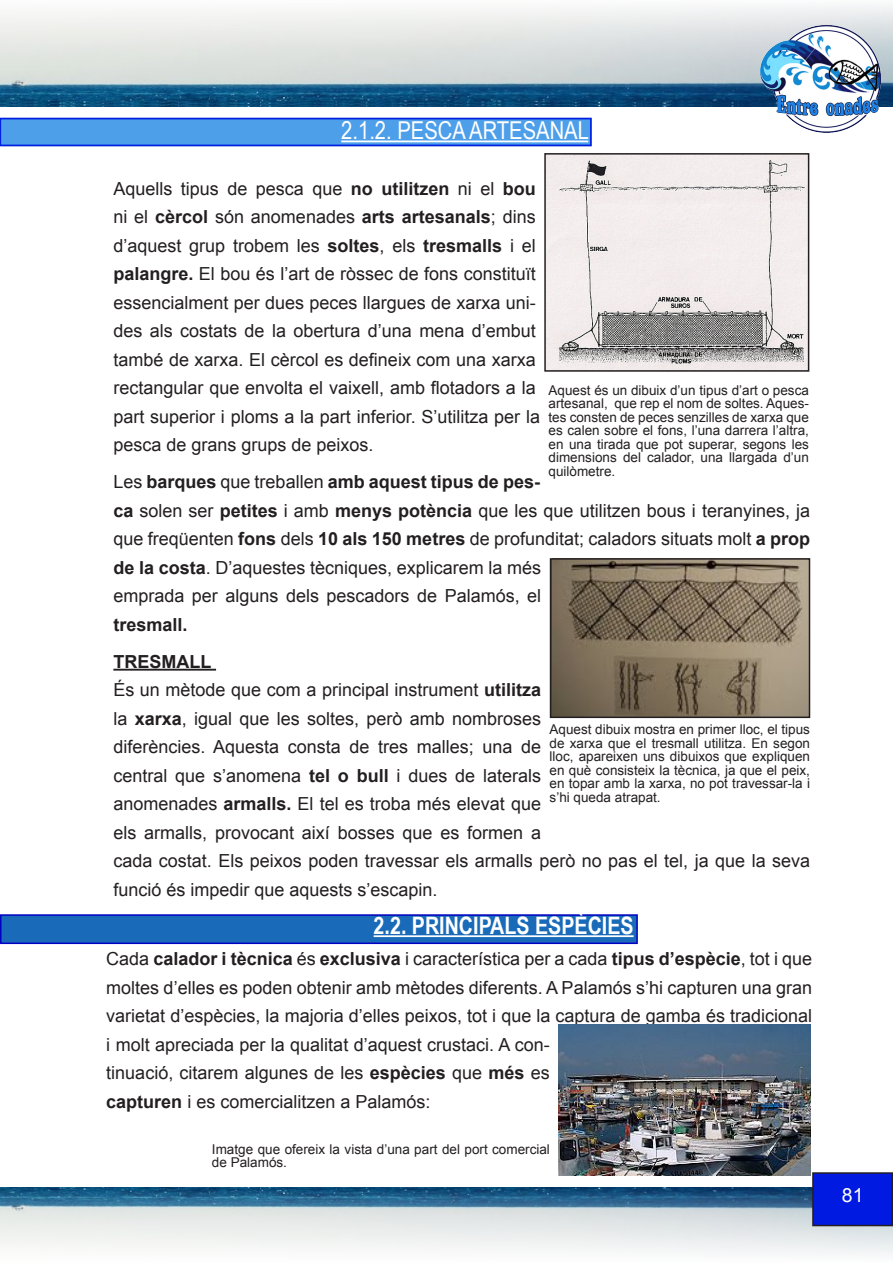
<style>
.page{position:relative;width:893px;height:1263px;background:#fff}
.page>*{position:absolute;margin:0;border:0;box-sizing:border-box;transform-origin:0 0}
.t1{font:24.6px "Arial Narrow";color:#fff}
.t2{font:700 24px "Arial Narrow";color:#fff}
.t3{font:19.5px "Arial";color:#fff}
.t4{font:18px/28.5px "Arial";color:#231f20}
.t5{font:700 18px "Arial";color:#231f20}
.t6{font:13.5px/13.5px "Arial";color:#231f20;text-align:justify}
.s1{font-weight:700}
</style>
<div class="page">
<img style="left:0;top:103px;width:740px;height:3px">
<hr style="left:113px;top:669px;width:103px;height:2px;background:#231f20">
<img style="left:0;top:7px;width:740px;height:96px">
<img style="left:0;top:1188px;width:893px;height:66px">
<img style="left:740px;top:6px;width:153px;height:127px">
<img style="left:547px;top:156px;width:259px;height:213px">
<div style="left:544px;top:153px;width:265px;height:219px;border:2px solid #231f20"></div>
<img style="left:553px;top:561px;width:254px;height:154px">
<div style="left:550px;top:558px;width:260px;height:160px;border:2px solid #231f20"></div>
<div style="left:1px;top:915px;width:636px;height:28px;background:#196bb9"></div>
<div style="left:0;top:914px;width:638px;height:30px;border:2px solid #0000c3"></div>
<hr style="left:374px;top:935px;width:260px;height:2px;background:#fff">
<img style="left:558px;top:1025px;width:252px;height:150px">
<div style="left:0;top:119px;width:591px;height:26px;background:#4e9fea"></div>
<div style="left:0;top:118px;width:592px;height:28px;border:2px solid #0022e0"></div>
<hr style="left:341px;top:141px;width:247px;height:1px;background:#fff">
<div style="left:813px;top:1173px;width:79px;height:52px;background:#001ae2"></div>
<div style="left:812px;top:1172px;width:81px;height:54px;border:2px solid #231f20"></div>
<p class="t1" style="left:341px;top:112px;width:249px">2.1.2. PESCA ARTESANAL</p>
<p class="t4" style="left:113px;top:174px;width:428px">Aquells tipus de pesca que <span class="s1">no utilitzen</span> ni el <span class="s1">bou </span>ni el <span class="s1">cèrcol</span> són anomenades <span class="s1">arts artesanals</span>; dins d’aquest grup trobem les <span class="s1">soltes</span>, els <span class="s1">tresmalls</span> i el <span class="s1">palangre.</span> El bou és l’art de ròssec de fons constituït essencialment per dues peces llargues de xarxa uni&shy;des als costats de la obertura d’una mena d’embut també de xarxa. El cèrcol es defineix com una xarxa rectangular que envolta el vaixell, amb flotadors a la part superior i ploms a la part inferior. S’utilitza per la pesca de grans grups de peixos.</p>
<p class="t4" style="left:113px;top:468px;width:698px">Les <span class="s1">barques</span> que treballen <span class="s1">amb aquest tipus de pes-<br>ca</span> solen ser <span class="s1">petites</span> i amb <span class="s1">menys potència</span> que les que utilitzen bous i teranyines, ja que freqüenten <span class="s1">fons</span> dels <span class="s1">10 als 150 metres</span> de profunditat; caladors situats molt <span class="s1">a prop de la costa</span>. D’aquestes tècniques, explicarem la més<br>emprada per alguns dels pescadors de Palamós, el<br><span class="s1">tresmall.</span></p>
<p class="t5" style="left:113px;top:649px;width:99px">TRESMALL</p>
<p class="t4" style="left:113px;top:676px;width:698px">És un mètode que com a principal instrument <span class="s1">utilitza<br></span>la <span class="s1">xarxa</span>, igual que les soltes, però amb nombroses<br>diferències. Aquesta consta de tres malles; una de<br>central que s’anomena <span class="s1">tel o bull</span> i dues de laterals<br>anomenades <span class="s1">armalls.</span> El tel es troba més elevat que<br>els armalls, provocant així bosses que es formen a<br>cada costat. Els peixos poden travessar els armalls però no pas el tel, ja que la seva funció és impedir que aquests s’escapin.</p>
<p class="t2" style="left:374px;top:907px;width:261px">2.2. PRINCIPALS ESPÈCIES</p>
<p class="t4" style="left:106px;top:945px;width:707px">Cada <span class="s1">calador i tècnica</span> és <span class="s1">exclusiva</span> i característica per a cada <span class="s1">tipus d’espècie</span>, tot i que moltes d’elles es poden obtenir amb mètodes diferents. A Palamós s’hi capturen una gran varietat d’espècies, la majoria d’elles peixos, tot i que la captura de gamba és tradicional i molt apreciada per la qualitat d’aquest crustaci. A con-<br>tinuació, citarem algunes de les <span class="s1">espècies</span> que <span class="s1">més</span> es<br><span class="s1">capturen</span> i es comercialitzen a Palamós:</p>
<p class="t6" style="left:549px;top:383px;width:262px">Aquest és un dibuix d’un tipus d’art o pesca artesanal, que rep el nom de soltes. Aques&shy;tes consten de peces senzilles de xarxa que es calen sobre el fons, l’una darrera l’altra, en una tirada que pot superar, segons les dimensions del calador, una llargada d’un quilòmetre.</p>
<p class="t6" style="left:550px;top:723px;width:262px">Aquest dibuix mostra en primer lloc, el tipus de xarxa que el tresmall utilitza. En segon lloc, apareixen uns dibuixos que expliquen en què consisteix la tècnica, ja que el peix, en topar amb la xarxa, no pot travessar-la i s’hi queda atrapat.</p>
<p class="t6" style="left:212px;top:1142px;width:339px">Imatge que ofereix la vista d’una part del port comercial de Palamós.</p>
<p class="t3" style="left:842px;top:1182px;width:23px">81</p>
</div>
